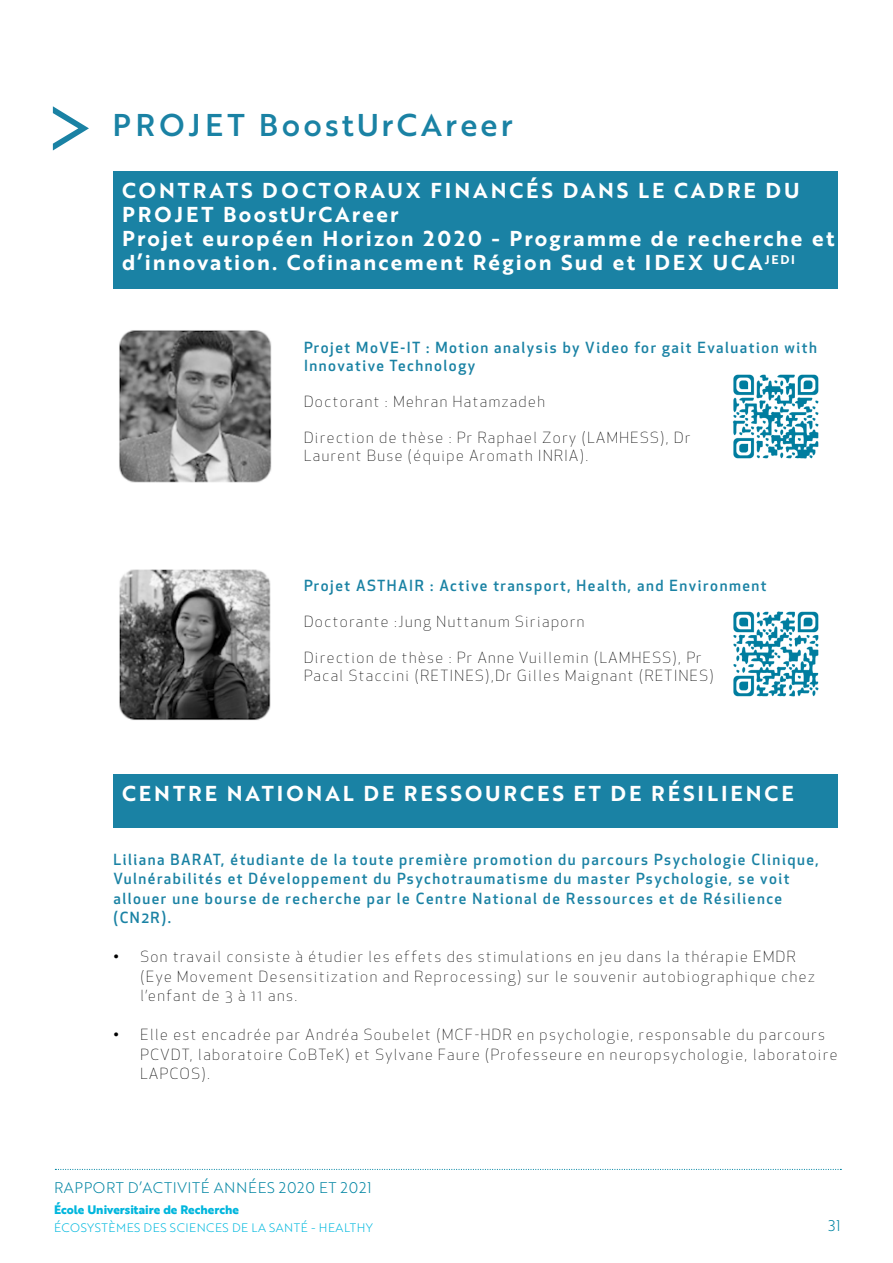
<style>
.page{position:relative;width:893px;height:1263px;background:#fff}
.page>*{position:absolute;margin:0;border:0;box-sizing:border-box;transform-origin:0 0}
.t1{font:85.8px "Brother 1816 Book";color:#1a82a4}
.sous-titre{font:30.6px "Brother 1816 Medium";letter-spacing:.105em;color:#1a82a4}
.sous-titre-2{font:21px/24px "Brother 1816 Bold";letter-spacing:.14em;color:#fff}
.sous-titre-3{font:21px/24px "Brother 1816 Bold";letter-spacing:.1em;color:#fff}
.sous-titre-4{font:300 15px/19.5px "Apex New";letter-spacing:.1em;color:#000001}
.sous-titre-5{font:500 15px/19.5px "Apex New";letter-spacing:.1em;color:#1a82a4}
.t2{font:15px "Brother 1816 Light";letter-spacing:.04em;color:#0085a3}
.t3{font:12px "Brother 1816 Light";letter-spacing:.04em;color:#00b8de}
.t4{font:700 12px "Brother 1816 Extra";color:#00b6dd}
</style>
<div class="page">
<svg style="left:55px;top:1169px;width:786px;height:1px"></svg>
<div style="left:114px;top:171px;width:724px;height:118px;background:#1a82a4"></div>
<div style="left:114px;top:774px;width:724px;height:54px;background:#1a82a4"></div>
<img style="left:119px;top:330px;width:153px;height:153px">
<img style="left:119px;top:569px;width:152px;height:151px">
<img style="left:732px;top:374px;width:87px;height:85px">
<img style="left:733px;top:611px;width:86px;height:86px">
<p class="t1" style="left:45px;top:65px;width:51px">&gt;</p>
<p class="sous-titre" style="left:113px;top:102px;width:402px">PROJET BoostUrCAreer</p>
<p class="sous-titre-2" style="left:122px;top:178px;width:679px">CONTRATS DOCTORAUX FINANCÉS DANS LE CADRE DU<br>PROJET BoostUrCAreer</p>
<p class="sous-titre-3" style="left:122px;top:226px;width:714px">Projet européen Horizon 2020 - Programme de recherche et d’innovation. Cofinancement Région Sud et IDEX UCA<sup>JEDI</sup></p>
<p class="sous-titre-5" style="left:304px;top:338px;width:514px;line-height:18px">Projet MoVE-IT : Motion analysis by Video for gait Evaluation with<br>Innovative Technology</p>
<p class="sous-titre-4" style="left:304px;top:392px;width:242px">Doctorant : Mehran Hatamzadeh</p>
<p class="sous-titre-4" style="left:304px;top:428px;width:388px;line-height:18px">Direction de thèse : Pr Raphael Zory (LAMHESS), Dr<br>Laurent Buse (équipe Aromath INRIA).</p>
<p class="sous-titre-5" style="left:304px;top:575px;width:464px">Projet ASTHAIR : Active transport, Health, and Environment</p>
<p class="sous-titre-4" style="left:304px;top:612px;width:282px">Doctorante :Jung Nuttanum Siriaporn</p>
<p class="sous-titre-4" style="left:304px;top:648px;width:411px;line-height:18px">Direction de thèse : Pr Anne Vuillemin (LAMHESS), Pr<br>Pacal Staccini (RETINES),Dr Gilles Maignant (RETINES)</p>
<p class="sous-titre-2" style="left:122px;top:781px;width:673px">CENTRE NATIONAL DE RESSOURCES ET DE RÉSILIENCE</p>
<p class="sous-titre-5" style="left:113px;top:849px;width:707px">Liliana BARAT, étudiante de la toute première promotion du parcours Psychologie Clinique, Vulnérabilités et Développement du Psychotraumatisme du master Psychologie, se voit allouer une bourse de recherche par le Centre National de Ressources et de Résilience (CN2R).</p>
<p class="sous-titre-4" style="left:140px;top:947px;width:676px;text-indent:-27px">• Son travail consiste à étudier les effets des stimulations en jeu dans la thérapie EMDR (Eye Movement Desensitization and Reprocessing) sur le souvenir autobiographique chez l’enfant de 3 à 11 ans.</p>
<p class="sous-titre-4" style="left:140px;top:1025px;width:699px;text-indent:-27px">• Elle est encadrée par Andréa Soubelet (MCF-HDR en psychologie, responsable du parcours<br>PCVDT, laboratoire CoBTeK) et Sylvane Faure (Professeure en neuropsychologie, laboratoire<br>LAPCOS).</p>
<p class="t2" style="left:54px;top:1176px;width:319px">RAPPORT D’ACTIVITÉ ANNÉES 2020 ET 2021</p>
<p class="t4" style="left:54px;top:1201px;width:186px">École Universitaire de Recherche</p>
<p class="t3" style="left:54px;top:1219px;width:321px">ÉCOSYSTÈMES DES SCIENCES DE LA SANTÉ - HEALTHY</p>
<p class="t2" style="left:828px;top:1214px;width:14px">31</p>
</div>
